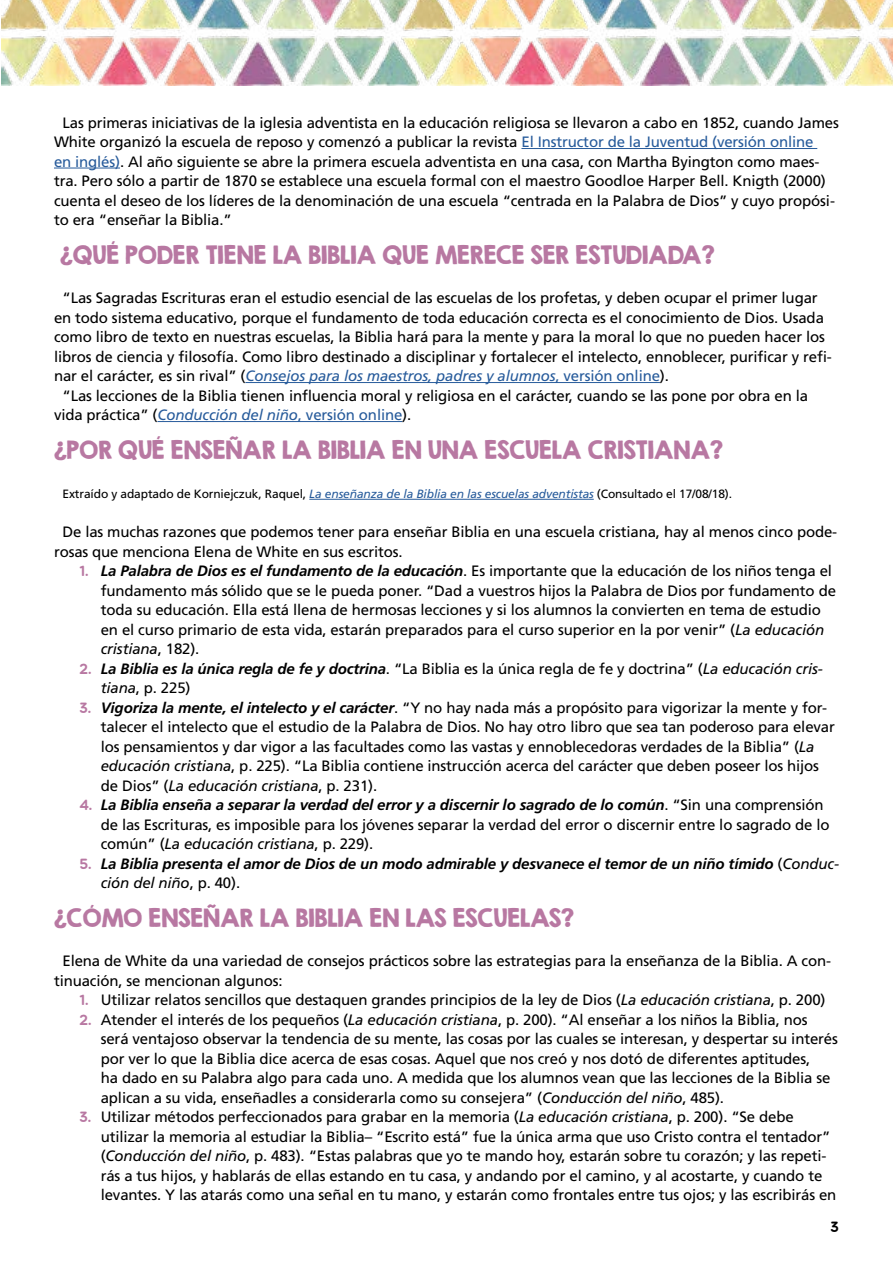
<style>
.page{position:relative;width:893px;height:1263px;background:#fff}
.page>*{position:absolute;margin:0;border:0;box-sizing:border-box;transform-origin:0 0}
.t1{font:22.5px "KG Second Chances Solid";letter-spacing:-.01em;color:#b878a2}
.t2{font:15px/19.5px "Frutiger LT Std";letter-spacing:-.01em;color:#000}
.t3{font:italic 15px "Frutiger LT Std";letter-spacing:-.01em;color:#275b9b}
.t4{font:italic 700 15px/19.5px "Frutiger LT Std";letter-spacing:-.01em;color:#000}
.t5{font:15px "Multicolore";color:#000}
.t6{font:12px "Frutiger LT Std";letter-spacing:-.01em;color:#000}
.s1{color:#275b9b}
.s2{font-style:normal;color:#000}
.s3{font-style:normal}
.s4{font-style:italic;color:#275b9b}
.s5{font-family:"Multicolore";color:#b878a2}
.s6{font-weight:700;font-style:italic}
.s7{font-style:italic}
.s8{font-family:"Multicolore";font-weight:400;font-style:normal;color:#b878a2}
.s9{font-weight:400;font-style:normal}
.s10{font-weight:400}
</style>
<div class="page">
<img style="left:1px;top:0;width:892px;height:85px">
<hr style="left:521px;top:148px;width:296px;height:1px;background:#275b9b">
<hr style="left:54px;top:168px;width:66px;height:1px;background:#275b9b">
<hr style="left:245px;top:382px;width:415px;height:1px;background:#275b9b">
<hr style="left:157px;top:421px;width:245px;height:1px;background:#275b9b">
<hr style="left:309px;top:499px;width:285px;height:1px;background:#275b9b">
<p class="t2" style="left:54px;top:113px;width:786px;text-indent:9px">Las primeras iniciativas de la iglesia adventista en la educación religiosa se llevaron a cabo en 1852, cuando James White organizó la escuela de reposo y comenzó a publicar la revista <span class="s1">El Instructor de la Juventud (versión online<br>en inglés)</span>. Al año siguiente se abre la primera escuela adventista en una casa, con Martha Byington como maes&shy;tra. Pero sólo a partir de 1870 se establece una escuela formal con el maestro Goodloe Harper Bell. Knigth (2000) cuenta el deseo de los líderes de la denominación de una escuela “centrada en la Palabra de Dios” y cuyo propósi&shy;to era “enseñar la Biblia.”</p>
<h1 class="t1" style="left:60px;top:240px;width:656px">¿QUÉ PODER TIENE LA BIBLIA QUE MERECE SER ESTUDIADA?</h1>
<p class="t2" style="left:63px;top:288px;width:757px">“Las Sagradas Escrituras eran el estudio esencial de las escuelas de los profetas, y deben ocupar el primer lugar</p>
<p class="t2" style="left:54px;top:308px;width:771px">en todo sistema educativo, porque el fundamento de toda educación correcta es el conocimiento de Dios. Usada</p>
<p class="t2" style="left:54px;top:327px;width:772px">como libro de texto en nuestras escuelas, la Biblia hará para la mente y para la moral lo que no pueden hacer los</p>
<p class="t2" style="left:54px;top:347px;width:779px">libros de ciencia y filosofía. Como libro destinado a disciplinar y fortalecer el intelecto, ennoblecer, purificar y refi-</p>
<p class="t3" style="left:54px;top:367px;width:616px"><span class="s2">nar el carácter, es sin rival” (</span>Consejos para los maestros, padres y alumnos<span class="s3">, versión online</span><span class="s2">).</span></p>
<p class="t2" style="left:63px;top:386px;width:747px">“Las lecciones de la Biblia tienen influencia moral y religiosa en el carácter, cuando se las pone por obra en la</p>
<p class="t3" style="left:54px;top:406px;width:359px"><span class="s2">vida práctica” (</span>Conducción del niño<span class="s3">, versión online</span><span class="s2">).</span></p>
<h1 class="t1" style="left:54px;top:435px;width:670px">¿POR QUÉ ENSEÑAR LA BIBLIA EN UNA ESCUELA CRISTIANA?</h1>
<p class="t6" style="left:63px;top:487px;width:671px">Extraído y adaptado de Korniejczuk, Raquel, <span class="s4">La enseñanza de la Biblia en las escuelas adventistas</span> (Consultado el 17/08/18).</p>
<p class="t2" style="left:54px;top:522px;width:785px;text-indent:9px">De las muchas razones que podemos tener para enseñar Biblia en una escuela cristiana, hay al menos cinco pode&shy;rosas que menciona Elena de White en sus escritos.</p>
<p class="t2" style="left:101px;top:561px;width:737px;text-indent:-21px"><span class="s5">1.</span> <span class="s6">La Palabra de Dios es el fundamento de la educación</span>. Es importante que la educación de los niños tenga el fundamento más sólido que se le pueda poner. “Dad a vuestros hijos la Palabra de Dios por fundamento de toda su educación. Ella está llena de hermosas lecciones y si los alumnos la convierten en tema de estudio en el curso primario de esta vida, estarán preparados para el curso superior en la por venir” (<span class="s7">La educación cristiana</span>, 182).</p>
<p class="t2" style="left:101px;top:659px;width:723px;text-indent:-21px"><span class="s5">2.</span> <span class="s6">La Biblia es la única regla de fe y doctrina</span>. “La Biblia es la única regla de fe y doctrina” (<span class="s7">La educación cris&shy;tiana</span>, p. 225)</p>
<p class="t2" style="left:101px;top:698px;width:736px;text-indent:-21px"><span class="s5">3.</span> <span class="s6">Vigoriza la mente, el intelecto y el carácter</span>. “Y no hay nada más a propósito para vigorizar la mente y for&shy;talecer el intelecto que el estudio de la Palabra de Dios. No hay otro libro que sea tan poderoso para elevar los pensamientos y dar vigor a las facultades como las vastas y ennoblecedoras verdades de la Biblia” (<span class="s7">La educación cristiana</span>, p. 225). “La Biblia contiene instrucción acerca del carácter que deben poseer los hijos de Dios” (<span class="s7">La educación cristiana</span>, p. 231).</p>
<p class="t2" style="left:101px;top:795px;width:730px;text-indent:-21px"><span class="s5">4.</span> <span class="s6">La Biblia enseña a separar la verdad del error y a discernir lo sagrado de lo común</span>. “Sin una comprensión de las Escrituras, es imposible para los jóvenes separar la verdad del error o discernir entre lo sagrado de lo común” (<span class="s7">La educación cristiana</span>, p. 229).</p>
<p class="t4" style="left:101px;top:854px;width:740px;text-indent:-21px"><span class="s8">5.</span> La Biblia presenta el amor de Dios de un modo admirable y desvanece el temor de un niño tímido <span class="s9">(</span><span class="s10">Conduc&shy;ción del niño</span><span class="s9">, p. 40).</span></p>
<h1 class="t1" style="left:54px;top:903px;width:521px">¿CÓMO ENSEÑAR LA BIBLIA EN LAS ESCUELAS?</h1>
<p class="t2" style="left:54px;top:951px;width:778px;text-indent:9px">Elena de White da una variedad de consejos prácticos sobre las estrategias para la enseñanza de la Biblia. A con&shy;tinuación, se mencionan algunos:</p>
<p class="t2" style="left:80px;top:990px;width:747px"><span class="s5">1.</span> Utilizar relatos sencillos que destaquen grandes principios de la ley de Dios (<span class="s7">La educación cristiana</span>, p. 200)</p>
<p class="t2" style="left:101px;top:1010px;width:739px;text-indent:-21px"><span class="s5">2.</span> Atender el interés de los pequeños (<span class="s7">La educación cristiana</span>, p. 200). “Al enseñar a los niños la Biblia, nos será ventajoso observar la tendencia de su mente, las cosas por las cuales se interesan, y despertar su interés por ver lo que la Biblia dice acerca de esas cosas. Aquel que nos creó y nos dotó de diferentes aptitudes,<br>ha dado en su Palabra algo para cada uno. A medida que los alumnos vean que las lecciones de la Biblia se aplican a su vida, enseñadles a considerarla como su consejera” (<span class="s7">Conducción del niño</span>, 485).</p>
<p class="t2" style="left:101px;top:1107px;width:737px;text-indent:-21px"><span class="s5">3.</span> Utilizar métodos perfeccionados para grabar en la memoria (<span class="s7">La educación cristiana</span>, p. 200). “Se debe utilizar la memoria al estudiar la Biblia– “Escrito está” fue la única arma que uso Cristo contra el tentador” (<span class="s7">Conducción del niño</span>, p. 483). “Estas palabras que yo te mando hoy, estarán sobre tu corazón; y las repeti&shy;rás a tus hijos, y hablarás de ellas estando en tu casa, y andando por el camino, y al acostarte, y cuando te levantes. Y las atarás como una señal en tu mano, y estarán como frontales entre tus ojos; y las escribirás en</p>
<p class="t5" style="left:830px;top:1217px;width:10px">3</p>
</div>
